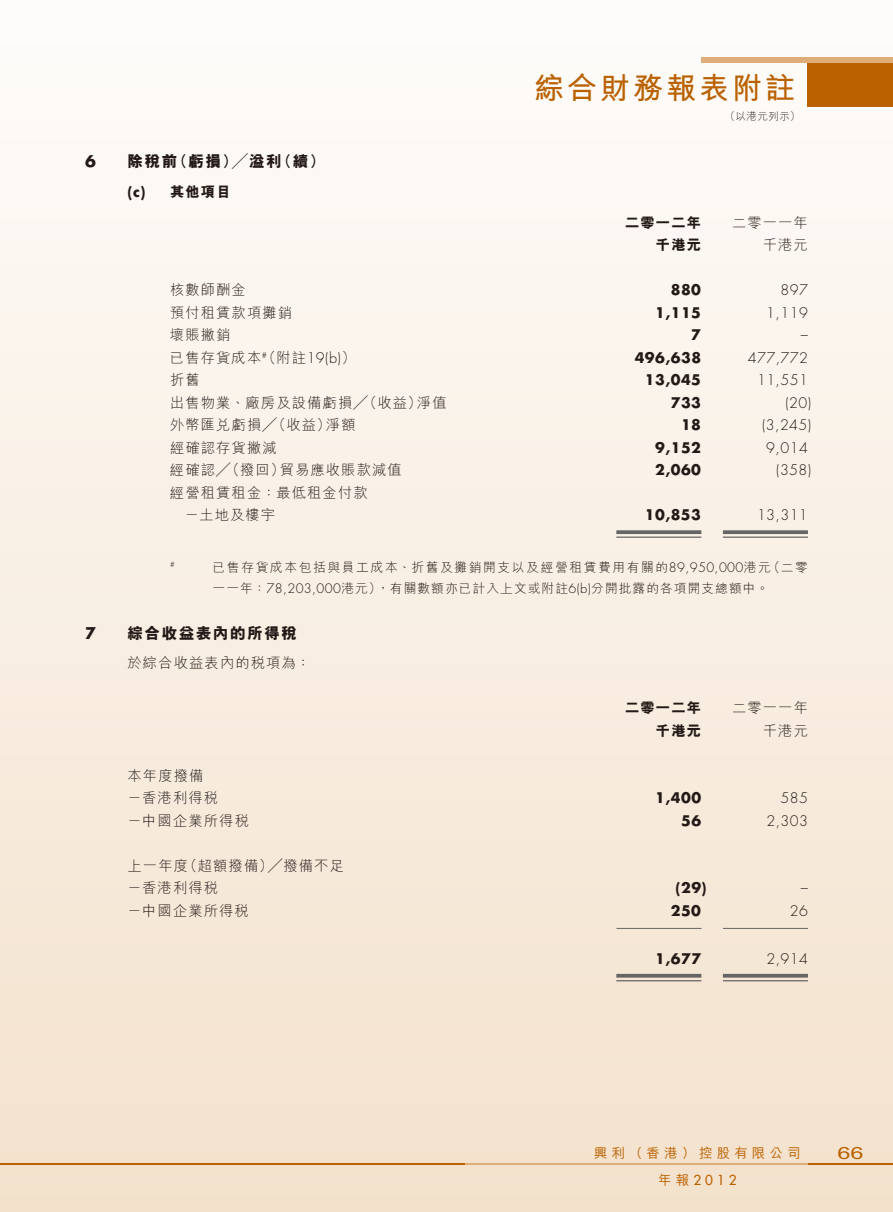
<style>
.page{position:relative;width:893px;height:1212px;background:#fff}
.page>*{position:absolute;margin:0;border:0;box-sizing:border-box;transform-origin:0 0}
.t1{font:700 30px "M Hei HK";letter-spacing:.1em;color:#ba6100}
.t2{font:700 16.8px "M Hei HK";color:#ba6100;scale:1.4 1}
.t3{font:800 15.75px "M Hei HK";letter-spacing:.085em;color:#231916}
.t4{font:700 15.75px "Futura Std";color:#231916}
.t5{font:300 14.25px/22.5px "M Hei HK";letter-spacing:.08em;color:#231916}
.t6{font:700 14.25px "Futura Std";letter-spacing:.035em;color:#231916}
.t7{font:300 14.25px "Futura Std";letter-spacing:.03em;color:#231916}
.t8{font:800 14.25px "M Hei HK";letter-spacing:.085em;color:#231916}
.t9{font:500 13.5px "M Hei HK";letter-spacing:.3em;color:#ba6100}
.t10{font:500 13.5px "Futura Std";color:#ba6100}
.t11{font:300 12.75px "M Hei HK";letter-spacing:.125em;color:#231916}
.t12{font:300 12.75px "M Hei HK";letter-spacing:.08em;color:#231916}
.t13{font:300 12.75px "Futura Std";letter-spacing:.03em;color:#231916}
.t14{font:300 10.5px "M Hei HK";letter-spacing:.05em;color:#231916}
.t15{font:300 8.25px "Futura Std";color:#231916}
.t16{font:300 7.5px "Futura Std";color:#231916}
.s1{font-family:"Futura Std"}
.s2{font-family:"M Hei HK"}
</style>
<div class="page">
<div style="left:0;top:0;width:893px;height:1212px;background:linear-gradient(to bottom,#fefcfb,#f3e1cb)"></div>
<hr style="left:0;top:1163px;width:893px;height:2px;background:#ba6100">
<hr style="left:466px;top:1163px;width:342px;height:2px;background:#dead78">
<div style="left:808px;top:57px;width:85px;height:50px;background:#ba6100"></div>
<div style="left:702px;top:57px;width:191px;height:6px;background:#dead78"></div>
<svg style="left:616px;top:530px;width:85px;height:4px"></svg>
<hr style="left:616px;top:536px;width:85px;height:2px;background:#666565">
<svg style="left:723px;top:530px;width:85px;height:4px"></svg>
<hr style="left:723px;top:536px;width:85px;height:2px;background:#666565">
<hr style="left:616px;top:928px;width:85px;height:1px;background:#666565">
<hr style="left:723px;top:928px;width:85px;height:1px;background:#666565">
<hr style="left:616px;top:974px;width:85px;height:3px;background:#666565">
<hr style="left:616px;top:980px;width:85px;height:1px;background:#666565">
<hr style="left:723px;top:974px;width:85px;height:3px;background:#666565">
<hr style="left:723px;top:980px;width:85px;height:1px;background:#666565">
<p class="t4" style="left:85px;top:151px;width:12px">6</p>
<p class="t4" style="left:85px;top:622px;width:12px">7</p>
<p class="t3" style="left:172px;top:151px;width:111px">（虧損）╱溢利</p>
<p class="t3" style="left:277px;top:151px;width:50px">（續(</p>
<p class="t3" style="left:128px;top:151px;width:51px">除稅前</p>
<p class="t6" style="left:128px;top:182px;width:19px">)c(</p>
<p class="t8" style="left:170px;top:182px;width:62px">其他項目</p>
<p class="t5" style="left:170px;top:278px;width:77px">核數師酬金</p>
<p class="t5" style="left:170px;top:301px;width:124px">預付租賃款項攤銷</p>
<p class="t5" style="left:170px;top:323px;width:62px">壞賬撇銷</p>
<h1 class="t1" style="left:534px;top:66px;width:262px">綜合財務報表附註</h1>
<p class="t14" style="left:725px;top:108px;width:77px">（以港元列示(</p>
<p class="t8" style="left:625px;top:213px;width:78px">二零一二年</p>
<p class="t5" style="left:732px;top:211px;width:77px">二零一一年</p>
<p class="t8" style="left:656px;top:236px;width:47px">千港元</p>
<p class="t5" style="left:763px;top:233px;width:47px">千港元</p>
<p class="t6" style="left:671px;top:280px;width:32px">880</p>
<p class="t7" style="left:780px;top:281px;width:29px">897</p>
<p class="t6" style="left:655px;top:303px;width:47px">1,115</p>
<p class="t7" style="left:766px;top:304px;width:43px">1,119</p>
<p class="t6" style="left:691px;top:325px;width:11px">7</p>
<p class="t7" style="left:801px;top:326px;width:9px">–</p>
<p class="t5" style="left:170px;top:346px;width:187px">已售存貨成本（附註<span class="s1">19</span> (<span class="s1">(b(</span></p>
<p class="t7" style="left:748px;top:349px;width:62px">477,772</p>
<p class="t6" style="left:635px;top:348px;width:68px">496,638</p>
<p class="t15" style="left:262px;top:350px;width:7px">#</p>
<p class="t5" style="left:170px;top:368px;width:31px">折舊</p>
<p class="t6" style="left:645px;top:370px;width:58px">13,045</p>
<p class="t7" style="left:757px;top:371px;width:52px">11,551</p>
<p class="t5" style="left:170px;top:391px;width:253px">出售物業、廠房及設備虧損╱（收益）</p>
<p class="t5" style="left:417px;top:391px;width:31px">淨值</p>
<p class="t6" style="left:671px;top:393px;width:32px">733</p>
<p class="t7" style="left:785px;top:394px;width:27px">)20(</p>
<p class="t5" style="left:170px;top:413px;width:162px">外幣匯兌虧損╱（收益）</p>
<p class="t5" style="left:326px;top:413px;width:31px">淨額</p>
<p class="t6" style="left:681px;top:415px;width:22px">18</p>
<p class="t7" style="left:762px;top:416px;width:51px">)3,245(</p>
<p class="t5" style="left:170px;top:436px;width:108px">經確認存貨撇減</p>
<p class="t6" style="left:655px;top:438px;width:47px">9,152</p>
<p class="t7" style="left:766px;top:439px;width:43px">9,014</p>
<p class="t5" style="left:170px;top:458px;width:199px">經確認╱（撥回）<br>經營租賃租金：最低租金付款</p>
<p class="t5" style="left:280px;top:458px;width:124px">貿易應收賬款減值</p>
<p class="t6" style="left:655px;top:460px;width:47px">2,060</p>
<p class="t7" style="left:776px;top:461px;width:37px">)358(</p>
<p class="t5" style="left:185px;top:503px;width:92px">－土地及樓宇</p>
<p class="t6" style="left:645px;top:505px;width:58px">10,853</p>
<p class="t7" style="left:757px;top:506px;width:52px">13,311</p>
<p class="t16" style="left:170px;top:560px;width:6px">#</p>
<p class="t11" style="left:768px;top:558px;width:42px">（二零</p>
<p class="t11" style="left:213px;top:558px;width:560px">已售存貨成本包括與員工成本、折舊及攤銷開支以及經營租賃費用有關的<span class="s1">89,950,000</span>港元</p>
<p class="t13" style="left:213px;top:580px;width:170px"><span class="s2">一一年：</span>78,203,000<span class="s2">港元）</span></p>
<p class="t3" style="left:128px;top:622px;width:171px">綜合收益表內的所得稅</p>
<p class="t5" style="left:128px;top:651px;width:184px">於綜合收益表內的稅項為：</p>
<p class="t12" style="left:377px;top:579px;width:393px">，有關數額亦已計入上文或附註<span class="s1">6 )b(</span> 分開批露的各項開支總額中。</p>
<p class="t8" style="left:625px;top:699px;width:78px">二零一二年</p>
<p class="t8" style="left:656px;top:721px;width:47px">千港元</p>
<p class="t5" style="left:732px;top:696px;width:77px">二零一一年</p>
<p class="t5" style="left:763px;top:719px;width:47px">千港元</p>
<p class="t5" style="left:128px;top:764px;width:77px">本年度撥備</p>
<p class="t5" style="left:128px;top:786px;width:92px">－香港利得稅</p>
<p class="t5" style="left:128px;top:809px;width:123px">－中國企業所得稅</p>
<p class="t5" style="left:183px;top:854px;width:162px">（超額撥備）╱撥備不足</p>
<p class="t5" style="left:128px;top:854px;width:62px">上一年度</p>
<p class="t5" style="left:128px;top:876px;width:92px">－香港利得稅</p>
<p class="t5" style="left:128px;top:899px;width:123px">－中國企業所得稅</p>
<p class="t6" style="left:655px;top:788px;width:47px">1,400</p>
<p class="t7" style="left:780px;top:789px;width:29px">585</p>
<p class="t6" style="left:681px;top:811px;width:22px">56</p>
<p class="t7" style="left:766px;top:812px;width:43px">2,303</p>
<p class="t6" style="left:676px;top:878px;width:33px">)29(</p>
<p class="t7" style="left:801px;top:879px;width:9px">–</p>
<p class="t6" style="left:671px;top:901px;width:32px">250</p>
<p class="t7" style="left:790px;top:902px;width:20px">26</p>
<p class="t6" style="left:655px;top:949px;width:47px">1,677</p>
<p class="t7" style="left:766px;top:950px;width:43px">2,914</p>
<p class="t9" style="left:594px;top:1143px;width:208px">興利（香港）控股有限公司</p>
<p class="t10" style="left:658px;top:1171px;width:80px"><span class="s2">年報</span>2012</p>
<p class="t2" style="left:837px;top:1140px;width:20px">66</p>
</div>
